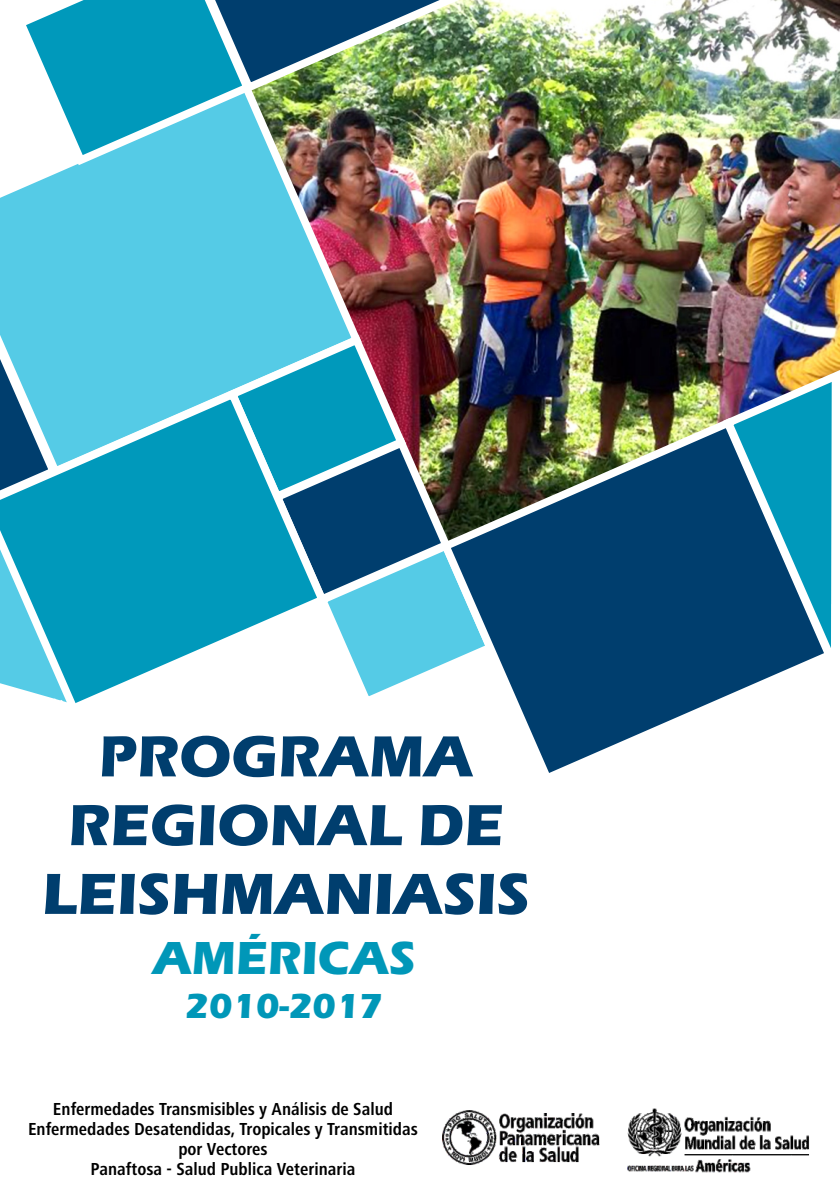
<style>
.page{position:relative;width:840px;height:1191px;background:#fff}
.page>*{position:absolute;margin:0;border:0;box-sizing:border-box;transform-origin:0 0}
.t1{font:700 60px/68.8px "Eras ITC";color:#003e6e;text-align:center}
.t2{font:700 48px "Eras ITC";color:#0097b8}
.t3{font:700 36px "Eras ITC";color:#0097b8}
.t4{font:700 condensed 18px/20px "Frutiger Next LT";color:#000;text-align:center}
</style>
<div class="page">
<img style="left:366px;top:0;width:473px;height:413px">
<img style="left:0;top:97px;width:366px;height:287px">
<img style="left:222px;top:330px;width:278px;height:366px">
<svg style="left:435px;top:413px;width:362px;height:360px;fill:#003e6e"></svg>
<svg style="left:84px;top:384px;width:248px;height:316px;fill:#09b"></svg>
<svg style="left:0;top:342px;width:84px;height:361px"></svg>
<img style="left:257px;top:0;width:222px;height:97px">
<svg style="left:11px;top:0;width:246px;height:170px;fill:#09b"></svg>
<svg style="left:717px;top:362px;width:122px;height:303px"></svg>
<img style="left:442px;top:1108px;width:367px;height:65px">
<h1 class="t1" style="left:42px;top:728px;width:489px">PROGRAMA<br>REGIONAL DE<br>LEISHMANIASIS</h1>
<h2 class="t2" style="left:153px;top:940px;width:264px">AMÉRICAS</h2>
<h3 class="t3" style="left:185px;top:992px;width:199px">2010-2017</h3>
<p class="t4" style="left:28px;top:1099px;width:391px">Enfermedades Transmisibles y Análisis de Salud Enfermedades Desatendidas, Tropicales y Transmitidas por Vectores<br>Panaftosa - Salud Publica Veterinaria</p>
</div>
